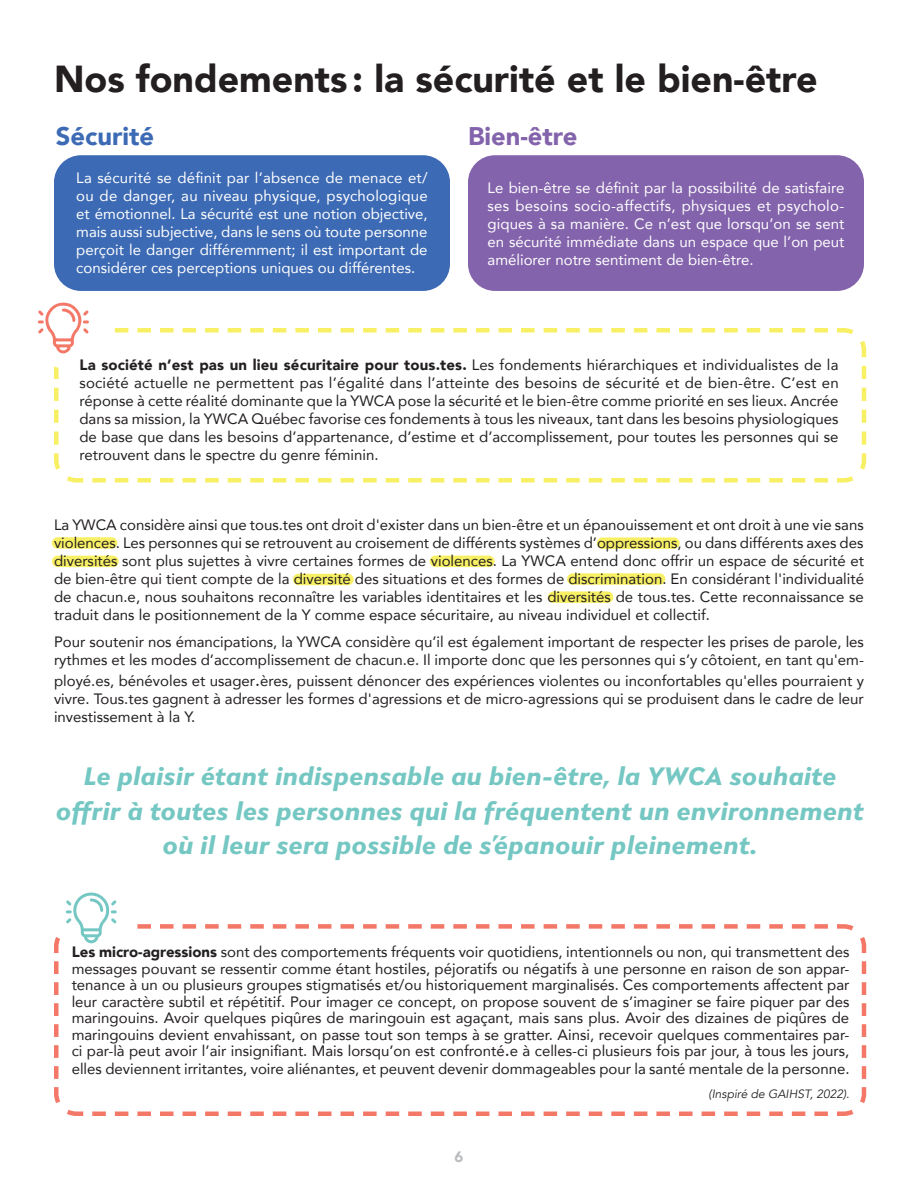
<style>
.page{position:relative;width:918px;height:1188px;background:#fff}
.page>*{position:absolute;margin:0;border:0;box-sizing:border-box;transform-origin:0 0}
.t1{font:900 37.5px "Avenir";color:#231f20}
.t2{font:italic 800 25.5px/34.5px "Seven One Eight";color:#74c7c2;text-align:center}
.t3{font:900 25.5px "Avenir";color:#8363ab}
.t4{font:900 25.5px "Avenir";color:#3c6ab4}
.t5{font:15px/18px "Avenir";color:#231f20;text-align:justify}
.t6{font:15px/18px "Avenir";color:#fff;text-align:justify}
.t7{font:900 15px "Avenir";color:#bcbdc0}
.t8{font:italic 12px "Avenir";color:#231f20}
.s1{font-weight:900}
.s2{font-size:18px}
</style>
<div class="page">
<svg style="left:54px;top:328px;width:813px;height:155px"></svg>
<div style="left:26px;top:288px;width:81px;height:81px;background:#fff;border-radius:50%"></div>
<svg style="left:38px;top:303px;width:790px;height:50px"></svg>
<svg style="left:54px;top:924px;width:813px;height:192px"></svg>
<div style="left:52px;top:556px;width:67px;height:11px;background:#f8f064;border-radius:6px"></div>
<div style="left:293px;top:574px;width:61px;height:11px;background:#f8f064;border-radius:6px"></div>
<div style="left:430px;top:556px;width:65px;height:11px;background:#f8f064;border-radius:6px"></div>
<div style="left:548px;top:591px;width:65px;height:12px;background:#f8f064;border-radius:6px"></div>
<div style="left:52px;top:537px;width:65px;height:12px;background:#f8f064;border-radius:6px"></div>
<div style="left:597px;top:537px;width:83px;height:12px;background:#f8f064;border-radius:6px"></div>
<div style="left:567px;top:573px;width:98px;height:12px;background:#f8f064;border-radius:6px"></div>
<div style="left:54px;top:155px;width:396px;height:136px;background:#3c6ab4;border-radius:27px"></div>
<div style="left:468px;top:155px;width:396px;height:136px;background:#8363ab;border-radius:27px"></div>
<div style="left:54px;top:877px;width:81px;height:81px;background:#fff;border-radius:50%"></div>
<svg style="left:66px;top:893px;width:762px;height:50px"></svg>
<h1 class="t1" style="left:54px;top:46px;width:765px">Nos fondements : la sécurité et le bien-être</h1>
<h2 class="t4" style="left:56px;top:114px;width:100px">Sécurité</h2>
<h2 class="t3" style="left:468px;top:114px;width:111px">Bien-être</h2>
<p class="t6" style="left:76px;top:169px;width:353px">La sécurité se définit par l’absence de menace et/ ou de danger, au niveau physique, psychologique et émotionnel. La sécurité est une notion objective, mais aussi subjective, dans le sens où toute personne perçoit le danger différemment; il est important de considérer ces perceptions uniques ou différentes.</p>
<p class="t6" style="left:488px;top:178px;width:358px">Le bien-être se définit par la possibilité de satisfaire ses besoins socio-affectifs, physiques et psycholo&shy;giques à sa manière. Ce n’est que lorsqu’on se sent en sécurité immédiate dans un espace que l’on peut améliorer notre sentiment de bien-être.</p>
<p class="t5" style="left:80px;top:355px;width:761px"><span class="s1">La société n’est pas un lieu sécuritaire pour tous.tes.</span> Les fondements hiérarchiques et individualistes de la société actuelle ne permettent pas l’égalité dans l’atteinte des besoins de sécurité et de bien-être. C’est en réponse à cette réalité dominante que la YWCA pose la sécurité et le bien-être comme priorité en ses lieux. Ancrée dans sa mission, la YWCA Québec favorise ces fondements à tous les niveaux, tant dans les besoins physiologiques de base que dans les besoins d’appartenance, d’estime et d’accomplissement, pour toutes les personnes qui se retrouvent dans le spectre du genre féminin.</p>
<p class="t5" style="left:54px;top:515px;width:812px">La YWCA considère ainsi que tous.tes ont droit d'exister dans un bien-être et un épanouissement et ont droit à une vie sans violences. Les personnes qui se retrouvent au croisement de différents systèmes d’oppressions, ou dans différents axes des diversités sont plus sujettes à vivre certaines formes de violences. La YWCA entend donc offrir un espace de sécurité et de bien-être qui tient compte de la diversité des situations et des formes de discrimination. En considérant l'individualité de chacun.e, nous souhaitons reconnaître les variables identitaires et les diversités de tous.tes. Cette reconnaissance se traduit dans le positionnement de la Y comme espace sécuritaire, au niveau individuel et collectif.</p>
<p class="t5" style="left:54px;top:632px;width:812px">Pour soutenir nos émancipations, la YWCA considère qu’il est également important de respecter les prises de parole, les rythmes et les modes d’accomplissement de chacun.e. Il importe donc que les personnes qui s’y côtoient, en tant qu'em-</p>
<p class="t5" style="left:54px;top:671px;width:812px">ployé.es, bénévoles et usager<span class="s2">.</span>ères, puissent dénoncer des expériences violentes ou inconfortables qu'elles pourraient y vivre. Tous.tes gagnent à adresser les formes d'agressions et de micro-agressions qui se produisent dans le cadre de leur investissement à la Y.</p>
<h2 class="t2" style="left:55px;top:758px;width:810px">Le plaisir étant indispensable au bien-être, la YWCA souhaite offrir à toutes les personnes qui la fréquentent un environnement où il leur sera possible de s’épanouir pleinement.</h2>
<p class="t5" style="left:72px;top:943px;width:779px;line-height:16.5px"><span class="s1">Les micro-agressions</span> sont des comportements fréquents voir quotidiens, intentionnels ou non, qui transmettent des messages pouvant se ressentir comme étant hostiles, péjoratifs ou négatifs à une personne en raison de son appar&shy;tenance à un ou plusieurs groupes stigmatisés et/ou historiquement marginalisés. Ces comportements affectent par leur caractère subtil et répétitif. Pour imager ce concept, on propose souvent de s’imaginer se faire piquer par des maringouins. Avoir quelques piqûres de maringouin est agaçant, mais sans plus. Avoir des dizaines de piqûres de maringouins devient envahissant, on passe tout son temps à se gratter. Ainsi, recevoir quelques commentaires par&shy;ci par-là peut avoir l’air insignifiant. Mais lorsqu’on est confronté<span class="s2">.</span>e à celles-ci plusieurs fois par jour, à tous les jours,</p>
<p class="t5" style="left:72px;top:1060px;width:779px">elles deviennent irritantes, voire aliénantes, et peuvent devenir dommageables pour la santé mentale de la personne.</p>
<p class="t8" style="left:709px;top:1087px;width:142px">(Inspiré de GAIHST, 2022).</p>
<p class="t7" style="left:455px;top:1144px;width:10px">6</p>
</div>
